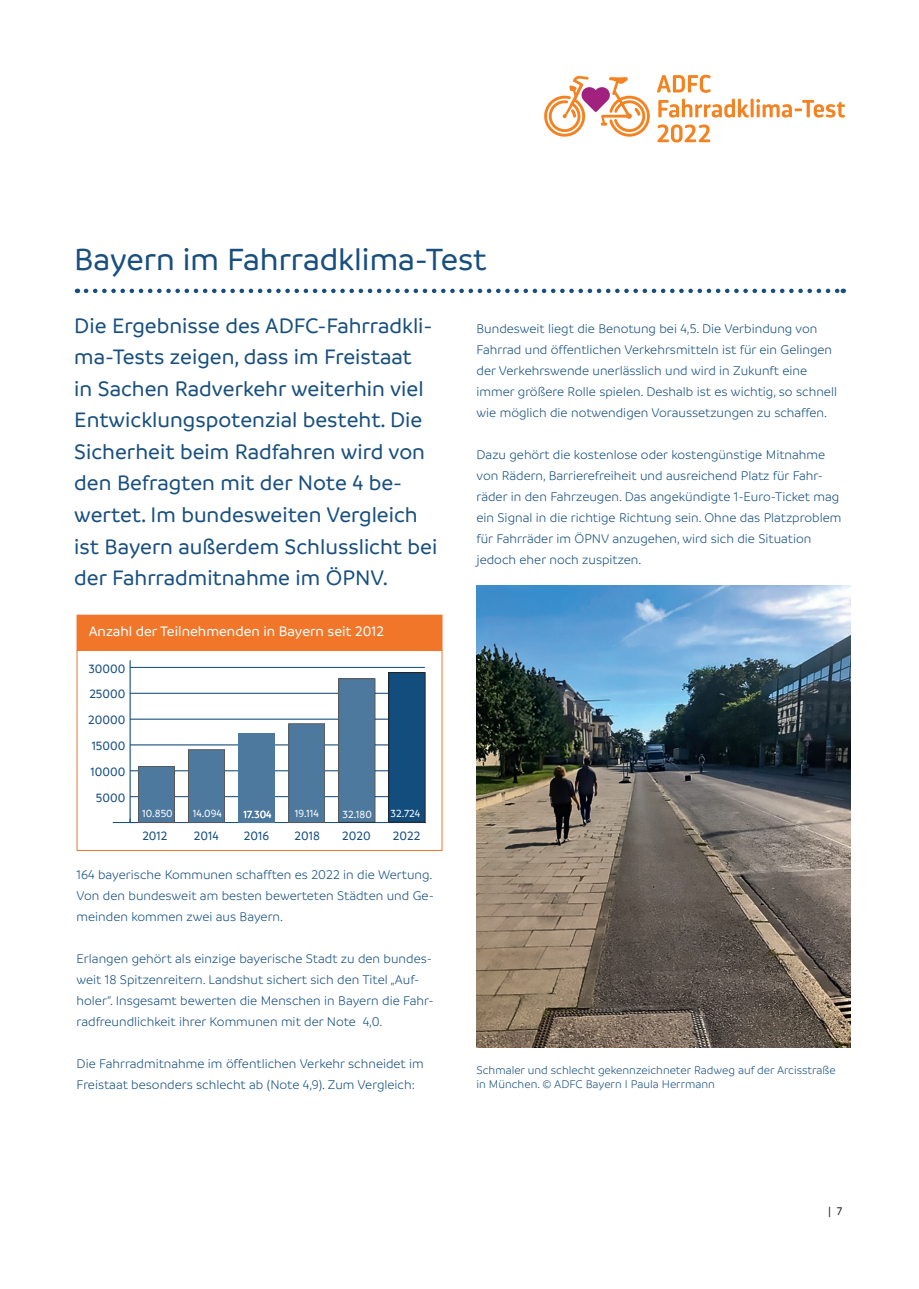
<style>
.page{position:relative;width:919px;height:1289px;background:#fff}
.page>*{position:absolute;margin:0;border:0;box-sizing:border-box;transform-origin:0 0}
.Überschrift___Branding_medium_22_Pt{font:500 33px "Branding";color:#184f7e}
.Einleitungstext___Branding_Medium_15_Pt_{font:500 22.5px/31.5px "Branding";color:#184f7e}
.t1{font:500 14.85px "Branding";color:#fff}
.Fließtext___Branding_semilight_9_Pt{font:300 13.5px/21px "Branding";color:#134d7e}
.t2{font:500 12.9px "Branding";color:#144c7e}
.KastenFragen{font:300 12px/14.4px "Branding";color:#184f7e}
.t3{font:500 12px "Branding";color:#231f20}
.t4{font:500 11.1px "Branding";color:#fff}
</style>
<div class="page">
<svg style="left:657px;top:75px;width:53px;height:18px"></svg>
<svg style="left:658px;top:99px;width:90px;height:19px"></svg>
<hr style="left:750px;top:99px;width:3px;height:18px;background:#f58220">
<svg style="left:756px;top:99px;width:89px;height:19px"></svg>
<svg style="left:657px;top:124px;width:53px;height:18px"></svg>
<svg style="left:544px;top:76px;width:105px;height:61px"></svg>
<hr style="left:130px;top:822px;width:296px;height:1px;background:#144c7e">
<hr style="left:130px;top:660px;width:1px;height:162px;background:#144c7e">
<svg style="left:113px;top:818px;width:18px;height:5px"></svg>
<hr style="left:130px;top:796px;width:295px;height:1px;background:#144c7e">
<hr style="left:130px;top:770px;width:295px;height:1px;background:#144c7e">
<hr style="left:130px;top:744px;width:295px;height:1px;background:#144c7e">
<hr style="left:130px;top:718px;width:295px;height:1px;background:#144c7e">
<hr style="left:130px;top:693px;width:295px;height:1px;background:#144c7e">
<hr style="left:130px;top:667px;width:295px;height:1px;background:#144c7e">
<div style="left:138px;top:766px;width:36px;height:56px;background:#4e799e"></div>
<div style="left:188px;top:749px;width:36px;height:73px;background:#4e799e"></div>
<div style="left:188px;top:749px;width:37px;height:73px;border:1px solid #231f20"></div>
<div style="left:238px;top:733px;width:37px;height:89px;background:#4e799e"></div>
<div style="left:289px;top:723px;width:36px;height:99px;background:#4e799e"></div>
<div style="left:338px;top:678px;width:37px;height:144px;background:#4e799e"></div>
<div style="left:388px;top:672px;width:37px;height:150px;background:#134d7e"></div>
<div style="left:388px;top:672px;width:37px;height:150px;border:1px solid #231f20"></div>
<div style="left:77px;top:615px;width:365px;height:35px;background:#f17629"></div>
<div style="left:77px;top:614px;width:365px;height:37px;border:1px solid #f17629"></div>
<svg style="left:86px;top:288px;width:757px;height:5px"></svg>
<img style="left:476px;top:585px;width:374px;height:462px">
<p class="Überschrift___Branding_medium_22_Pt" style="left:74px;top:242px;width:414px">Bayern im Fahrradklima-Test</p>
<p class="Einleitungstext___Branding_Medium_15_Pt_" style="left:74px;top:310px;width:364px">Die Ergebnisse des ADFC-Fahrradkli&shy;ma-Tests zeigen, dass im Freistaat<br>in Sachen Radverkehr weiterhin viel Entwicklungspotenzial besteht. Die Sicherheit beim Radfahren wird von den Befragten mit der Note 4 be&shy;wertet. Im bundesweiten Vergleich ist Bayern außerdem Schlusslicht bei der Fahrradmitnahme im ÖPNV.</p>
<p class="t1" style="left:89px;top:623px;width:297px">Anzahl der Teilnehmenden in Bayern seit 2012</p>
<p class="t2" style="left:88px;top:661px;width:39px">30000</p>
<p class="t2" style="left:89px;top:687px;width:38px">25000</p>
<p class="t2" style="left:88px;top:713px;width:39px">20000</p>
<p class="t2" style="left:92px;top:739px;width:35px">15000</p>
<p class="t2" style="left:91px;top:765px;width:36px">10000</p>
<p class="t2" style="left:96px;top:791px;width:31px">5000</p>
<p class="t4" style="left:142px;top:808px;width:32px">10.850</p>
<p class="t4" style="left:193px;top:808px;width:31px">14.094</p>
<p class="t4" style="left:243px;top:808px;width:30px">17.304</p>
<p class="t4" style="left:295px;top:808px;width:26px">19.114</p>
<p class="t4" style="left:342px;top:808px;width:31px">32.180</p>
<p class="t2" style="left:142px;top:829px;width:27px">2012</p>
<p class="t2" style="left:194px;top:829px;width:26px">2014</p>
<p class="t2" style="left:244px;top:829px;width:27px">2016</p>
<p class="t2" style="left:294px;top:829px;width:27px">2018</p>
<p class="t2" style="left:342px;top:829px;width:30px">2020</p>
<p class="t4" style="left:390px;top:808px;width:31px">32.724</p>
<p class="t2" style="left:393px;top:829px;width:29px">2022</p>
<p class="Fließtext___Branding_semilight_9_Pt" style="left:77px;top:864px;width:359px;text-align:justify">164 bayerische Kommunen schafften es 2022 in die Wertung.<br>Von den bundesweit am besten bewerteten Städten und Ge&shy;meinden kommen zwei aus Bayern.</p>
<p class="Fließtext___Branding_semilight_9_Pt" style="left:77px;top:948px;width:358px">Erlangen gehört als einzige bayerische Stadt zu den bundes&shy;weit 18 Spitzenreitern. Landshut sichert sich den Titel „Auf&shy;holer“. Insgesamt bewerten die Menschen in Bayern die Fahr&shy;radfreundlichkeit ihrer Kommunen mit der Note 4,0.</p>
<p class="Fließtext___Branding_semilight_9_Pt" style="left:77px;top:1053px;width:349px">Die Fahrradmitnahme im öffentlichen Verkehr schneidet im<br>Freistaat besonders schlecht ab (Note 4,9). Zum Vergleich:</p>
<p class="Fließtext___Branding_semilight_9_Pt" style="left:476px;top:318px;width:362px">Bundesweit liegt die Benotung bei 4,5. Die Verbindung von Fahrrad und öffentlichen Verkehrsmitteln ist für ein Gelingen der Verkehrswende unerlässlich und wird in Zukunft eine immer größere Rolle spielen. Deshalb ist es wichtig, so schnell wie möglich die notwendigen Voraussetzungen zu schaffen.</p>
<p class="Fließtext___Branding_semilight_9_Pt" style="left:476px;top:444px;width:366px">Dazu gehört die kostenlose oder kostengünstige Mitnahme von Rädern, Barrierefreiheit und ausreichend Platz für Fahr&shy;räder in den Fahrzeugen. Das angekündigte 1-Euro-Ticket mag ein Signal in die richtige Richtung sein. Ohne das Platzproblem für Fahrräder im ÖPNV anzugehen, wird sich die Situation jedoch eher noch zuspitzen.</p>
<p class="KastenFragen" style="left:476px;top:1062px;width:360px">Schmaler und schlecht gekennzeichneter Radweg auf der Arcisstraße in München. © ADFC Bayern I Paula Herrmann</p>
<p class="t3" style="left:828px;top:1205px;width:16px">| 7</p>
</div>
